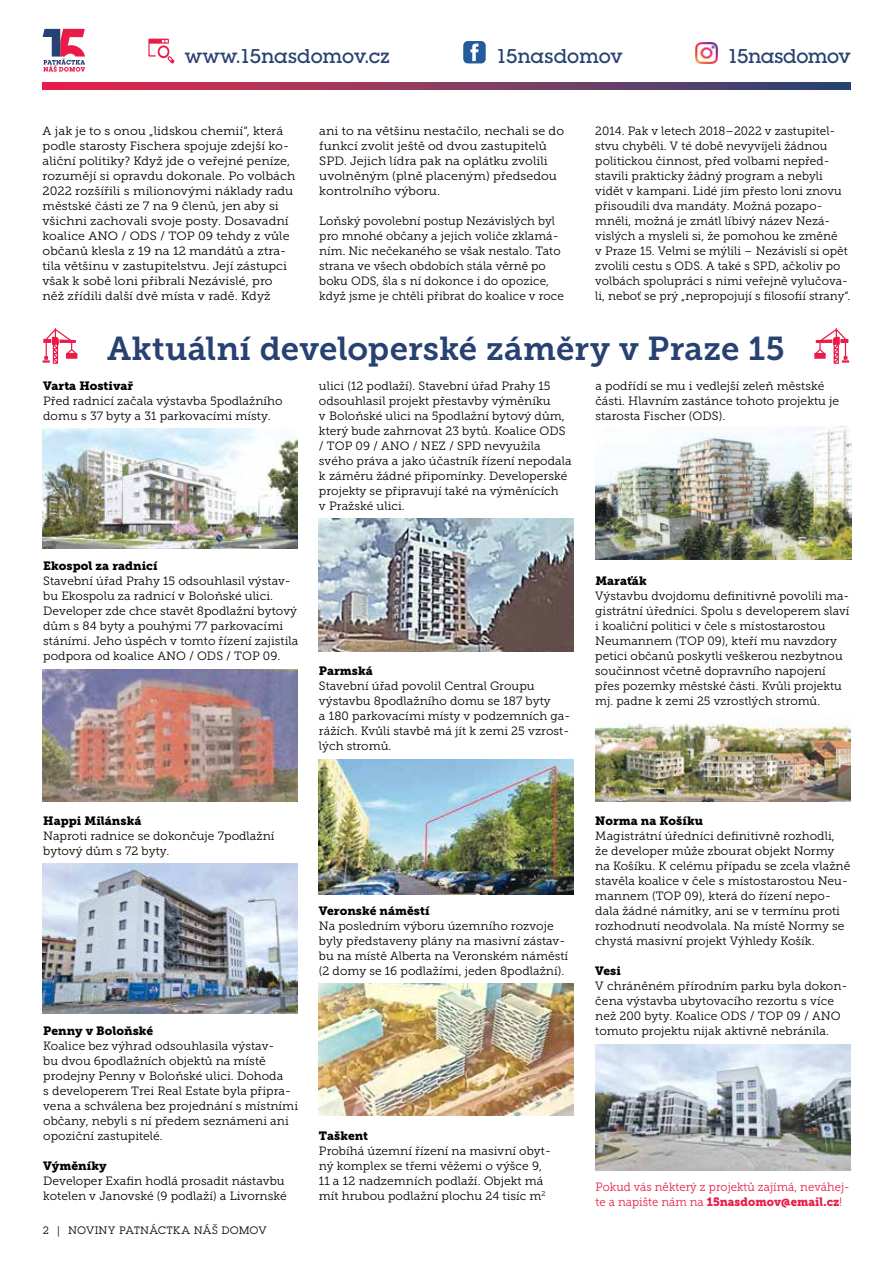
<style>
.page{position:relative;width:893px;height:1263px;background:#fff}
.page>*{position:absolute;margin:0;border:0;box-sizing:border-box;transform-origin:0 0}
.t1{font:33px "Museo Slab 700";letter-spacing:.005em;color:#274170}
.t2{font:500 19.5px "Lubalin Graph Std";letter-spacing:-.01em;color:#274170}
.t3{font:12px/15px "Museo Slab 300";letter-spacing:.005em;color:#000}
.t4{font:12px/15px "Museo Slab 300";letter-spacing:.005em;color:#000;scale:1.04 1}
.t5{font:12px "Museo Slab 900";letter-spacing:.005em;color:#000}
.t6{font:12px "Museo Slab 300";letter-spacing:.005em;color:#e81b49;scale:.95 1}
.t7{font:12px "Museo Slab 900";letter-spacing:.005em;color:#e81b49;scale:.95 1}
.t8{font:10.5px "Lubalin Graph Std";letter-spacing:.055em;color:#000}
.s1{font-family:"Museo Slab 300"}
</style>
<div class="page">
<svg style="left:43px;top:29px;width:42px;height:43px"></svg>
<svg style="left:43px;top:83px;width:807px;height:6px;background:#89385f"></svg>
<img style="left:696px;top:42px;width:22px;height:21px">
<svg style="left:463px;top:41px;width:23px;height:22px"></svg>
<svg style="left:148px;top:39px;width:26px;height:25px"></svg>
<img style="left:43px;top:429px;width:255px;height:120px">
<img style="left:318px;top:984px;width:255px;height:132px">
<img style="left:43px;top:864px;width:255px;height:150px">
<img style="left:43px;top:669px;width:255px;height:132px">
<img style="left:318px;top:519px;width:255px;height:132px">
<img style="left:318px;top:759px;width:255px;height:135px">
<img style="left:596px;top:427px;width:255px;height:133px">
<svg style="left:43px;top:328px;width:34px;height:36px"></svg>
<svg style="left:814px;top:328px;width:35px;height:36px"></svg>
<img style="left:595px;top:714px;width:255px;height:88px">
<img style="left:595px;top:1045px;width:255px;height:125px">
<h2 class="t2" style="left:185px;top:44px;width:206px">www.15nasdomov.cz</h2>
<h2 class="t2" style="left:496px;top:44px;width:128px">15nasdomov</h2>
<h2 class="t2" style="left:727px;top:44px;width:125px">15nasdomov</h2>
<p class="t4" style="left:43px;top:123px;width:244px">A jak je to s onou „lidskou chemií“, která podle starosty Fischera spojuje zdejší ko&shy;aliční politiky? Když jde o veřejné peníze, rozumějí si opravdu dokonale. Po volbách 2022 rozšířili s milionovými náklady radu městské části ze 7 na 9 členů, jen aby si všichni zachovali svoje posty. Dosavadní koalice ANO / ODS / TOP 09 tehdy z vůle občanů klesla z 19 na 12 mandátů a ztra&shy;tila většinu v zastupitelstvu. Její zástupci však k sobě loni přibrali Nezávislé, pro něž zřídili další dvě místa v radě. Když</p>
<p class="t4" style="left:319px;top:123px;width:237px">ani to na většinu nestačilo, nechali se do funkcí zvolit ještě od dvou zastupitelů SPD. Jejich lídra pak na oplátku zvolili uvolněným (plně placeným) předsedou kontrolního výboru.</p>
<p class="t3" style="left:319px;top:213px;width:246px">Loňský povolební postup Nezávislých byl pro mnohé občany a jejich voliče zklamá&shy;ním. Nic nečekaného se však nestalo. Tato strana ve všech obdobích stála věrně po boku ODS, šla s ní dokonce i do opozice, když jsme je chtěli přibrat do koalice v roce</p>
<p class="t3" style="left:595px;top:123px;width:257px">2014. Pak v letech 2018–2022 v zastupitel&shy;stvu chyběli. V té době nevyvíjeli žádnou politickou činnost, před volbami nepřed&shy;stavili prakticky žádný program a nebyli vidět v kampani. Lidé jim přesto loni znovu přisoudili dva mandáty. Možná pozapo&shy;mněli, možná je zmátl líbivý název Nezá&shy;vislých a mysleli si, že pomohou ke změně<br>v Praze 15. Velmi se mýlili – Nezávislí si opět zvolili cestu s ODS. A také s SPD, ačkoliv po volbách spolupráci s nimi veřejně vylučova&shy;li, neboť se prý „nepropojují s filosofií strany“.</p>
<h1 class="t1" style="left:107px;top:330px;width:679px">Aktuální developerské záměry v Praze 15</h1>
<p class="t5" style="left:43px;top:379px;width:92px">Varta Hostivař</p>
<p class="t3" style="left:43px;top:393px;width:241px">Před radnicí začala výstavba 5podlažního domu s 37 byty a 31 parkovacími místy.</p>
<p class="t3" style="left:319px;top:378px;width:254px">ulici (12 podlaží). Stavební úřad Prahy 15 odsouhlasil projekt přestavby výměníku<br>v Boloňské ulici na 5podlažní bytový dům, který bude zahrnovat 23 bytů. Koalice ODS / TOP 09 / ANO / NEZ / SPD nevyužila svého práva a jako účastník řízení nepodala k záměru žádné připomínky. Developerské projekty se připravují také na výměnících<br>v Pražské ulici.</p>
<p class="t3" style="left:595px;top:378px;width:245px">a podřídí se mu i vedlejší zeleň městské části. Hlavním zastánce tohoto projektu je starosta Fischer (ODS).</p>
<p class="t5" style="left:43px;top:559px;width:116px">Ekospol za radnicí</p>
<p class="t3" style="left:43px;top:573px;width:257px">Stavební úřad Prahy 15 odsouhlasil výstav&shy;bu Ekospolu za radnicí v Boloňské ulici.<br>Developer zde chce stavět 8podlažní bytový dům s 84 byty a pouhými 77 parkovacími stáními. Jeho úspěch v tomto řízení zajistila podpora od koalice ANO / ODS / TOP 09.</p>
<p class="t5" style="left:319px;top:664px;width:55px">Parmská</p>
<p class="t3" style="left:319px;top:678px;width:253px">Stavební úřad povolil Central Groupu výstavbu 8podlažního domu se 187 byty<br>a 180 parkovacími místy v podzemních ga&shy;rážích. Kvůli stavbě má jít k zemi 25 vzrost&shy;lých stromů.</p>
<p class="t5" style="left:43px;top:814px;width:100px">Happi Milánská</p>
<p class="t3" style="left:43px;top:828px;width:233px">Naproti radnice se dokončuje 7podlažní bytový dům s 72 byty.</p>
<p class="t5" style="left:43px;top:1024px;width:112px">Penny v Boloňské</p>
<p class="t3" style="left:43px;top:1038px;width:256px">Koalice bez výhrad odsouhlasila výstav-<br>bu dvou 6podlažních objektů na místě prodejny Penny v Boloňské ulici. Dohoda<br>s developerem Trei Real Estate byla připra&shy;vena a schválena bez projednání s místními občany, nebyli s ní předem seznámeni ani opoziční zastupitelé.</p>
<p class="t5" style="left:43px;top:1159px;width:65px">Výměníky</p>
<p class="t3" style="left:43px;top:1173px;width:245px">Developer Exafin hodlá prosadit nástavbu kotelen v Janovské (9 podlaží) a Livornské</p>
<p class="t8" style="left:43px;top:1224px;width:225px">2 | NOVINY PATNÁCTKA NÁŠ DOMOV</p>
<p class="t5" style="left:319px;top:904px;width:112px">Veronské náměstí</p>
<p class="t3" style="left:319px;top:918px;width:251px">Na posledním výboru územního rozvoje byly představeny plány na masivní zástav&shy;bu na místě Alberta na Veronském náměstí (2 domy se 16 podlažími, jeden 8podlažní).</p>
<p class="t5" style="left:319px;top:1129px;width:51px">Taškent</p>
<p class="t3" style="left:319px;top:1143px;width:233px">Probíhá územní řízení na masivní obyt&shy;ný komplex se třemi věžemi o výšce 9, 11 a 12 nadzemních podlaží. Objekt má mít hrubou podlažní plochu 24 tisíc m<sup>2</sup></p>
<p class="t5" style="left:595px;top:574px;width:53px">Maraťák</p>
<p class="t3" style="left:595px;top:588px;width:256px">Výstavbu dvojdomu definitivně povolili ma&shy;gistrátní úředníci. Spolu s developerem slaví i koaliční politici v čele s místostarostou Neumannem (TOP 09), kteří mu navzdory petici občanů poskytli veškerou nezbytnou součinnost včetně dopravního napojení přes pozemky městské části. Kvůli projektu mj. padne k zemi 25 vzrostlých stromů.</p>
<p class="t5" style="left:595px;top:814px;width:109px">Norma na Košíku</p>
<p class="t3" style="left:595px;top:828px;width:256px">Magistrátní úředníci definitivně rozhodli, že developer může zbourat objekt Normy na Košíku. K celému případu se zcela vlažně stavěla koalice v čele s místostarostou Neu&shy;mannem (TOP 09), která do řízení nepo&shy;dala žádné námitky, ani se v termínu proti rozhodnutí neodvolala. Na místě Normy se chystá masivní projekt Výhledy Košík.</p>
<p class="t5" style="left:595px;top:964px;width:27px">Vesi</p>
<p class="t3" style="left:595px;top:978px;width:254px">V chráněném přírodním parku byla dokon&shy;čena výstavba ubytovacího rezortu s více než 200 byty. Koalice ODS / TOP 09 / ANO tomuto projektu nijak aktivně nebránila.</p>
<p class="t6" style="left:595px;top:1180px;width:269px">Pokud vás některý z projektů zajímá, neváhej-</p>
<p class="t7" style="left:595px;top:1195px;width:261px"><span class="s1">te a napište nám na</span> 15nasdomov@email.cz<span class="s1">!</span></p>
</div>
